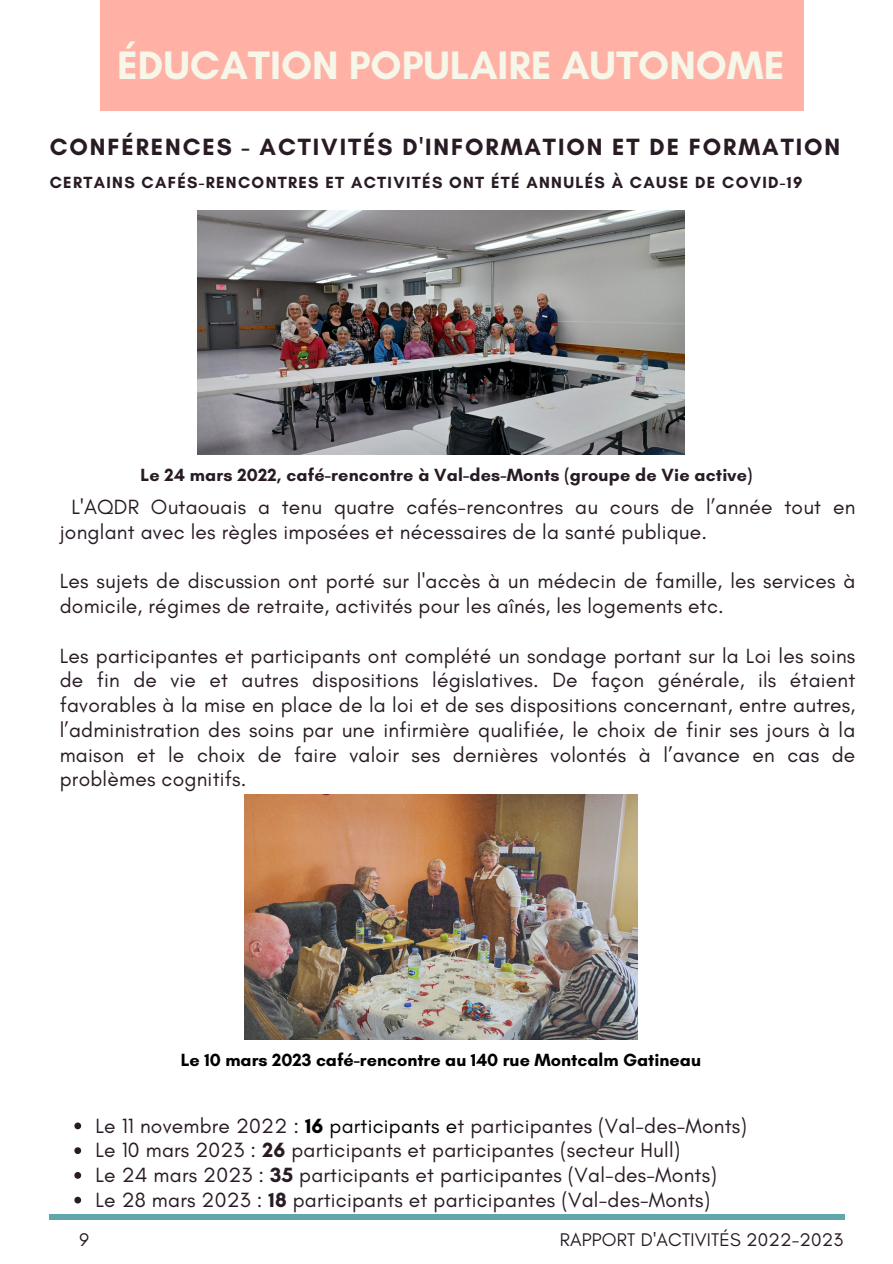
<style>
.page{position:relative;width:893px;height:1264px;background:#fff}
.page>*{position:absolute;margin:0;border:0;box-sizing:border-box;transform-origin:0 0}
.t1{font:700 40.5px "Glacial Indifference";color:#f6f6e9}
.t2{font:700 24px "Glacial Indifference";letter-spacing:.08em;color:#291b25}
.t3{font:21px/24.8px "Glacial Indifference";letter-spacing:.01em;color:#291b25}
.t4{font:18.6px "Glacial Indifference";letter-spacing:.01em;color:#291b25}
.t5{font:700 18px "Glacial Indifference";letter-spacing:.01em;color:#291b25}
.t6{font:700 18px "Glacial Indifference";color:#000}
.t7{font:700 16.5px "Glacial Indifference";letter-spacing:.08em;color:#291b25}
.s1{font-weight:700;color:#000}
.s2{color:#000}
.s3{font-weight:700}
</style>
<div class="page">
<div style="left:50px;top:1214px;width:794px;height:5px;background:#61a6ab"></div>
<img style="left:197px;top:211px;width:487px;height:243px">
<svg style="left:74px;top:1122px;width:7px;height:7px"></svg>
<svg style="left:74px;top:1147px;width:7px;height:6px"></svg>
<svg style="left:74px;top:1172px;width:7px;height:6px"></svg>
<svg style="left:74px;top:1196px;width:7px;height:7px"></svg>
<div style="left:100px;top:0;width:703px;height:110px;background:#ffb1a5"></div>
<img style="left:244px;top:794px;width:393px;height:245px">
<p class="t1" style="left:117px;top:40px;width:669px">ÉDUCATION POPULAIRE AUTONOME</p>
<p class="t2" style="left:50px;top:132px;width:792px">CONFÉRENCES - ACTIVITÉS D'INFORMATION ET DE FORMATION</p>
<p class="t7" style="left:50px;top:172px;width:754px">CERTAINS CAFÉS-RENCONTRES ET ACTIVITÉS ONT ÉTÉ ANNULÉS À CAUSE DE COVID-19</p>
<p class="t5" style="left:140px;top:464px;width:613px">Le 24 mars 2022, café-rencontre à Val-des-Monts (groupe de Vie active)</p>
<p class="t3" style="left:60px;top:494px;width:797px;text-indent:12px">L'AQDR Outaouais a tenu quatre cafés-rencontres au cours de l’année tout en jonglant avec les règles imposées et nécessaires de la santé publique.</p>
<p class="t3" style="left:60px;top:568px;width:797px">Les sujets de discussion ont porté sur l'accès à un médecin de famille, les services à domicile, régimes de retraite, activités pour les aînés, les logements etc.</p>
<p class="t3" style="left:60px;top:643px;width:797px;text-align:justify">Les participantes et participants ont complété un sondage portant sur la Loi les soins de fin de vie et autres dispositions législatives. De façon générale, ils étaient favorables à la mise en place de la loi et de ses dispositions concernant, entre autres, l’administration des soins par une infirmière qualifiée, le choix de finir ses jours à la maison et le choix de faire valoir ses dernières volontés à l’avance en cas de problèmes cognitifs.</p>
<p class="t6" style="left:181px;top:1049px;width:521px">Le 10 mars 2023 café-rencontre au 140 rue Montcalm Gatineau</p>
<p class="t3" style="left:95px;top:1112px;width:653px">Le 11 novembre 2022 : <span class="s1">16</span> <span class="s2">participants e</span>t participantes (Val-des-Monts)</p>
<p class="t3" style="left:95px;top:1137px;width:586px">Le 10 mars 2023 : <span class="s3">26</span> participants et participantes (secteur Hull)</p>
<p class="t3" style="left:95px;top:1162px;width:622px">Le 24 mars 2023 : <span class="s3">35</span> participants et participantes (Val-des-Monts)</p>
<p class="t3" style="left:95px;top:1187px;width:616px">Le 28 mars 2023 : <span class="s3">18</span> participants et participantes (Val-des-Monts)</p>
<p class="t4" style="left:80px;top:1228px;width:11px">9</p>
<p class="t4" style="left:559px;top:1228px;width:285px">RAPPORT D'ACTIVITÉS 2022-2023</p>
</div>
